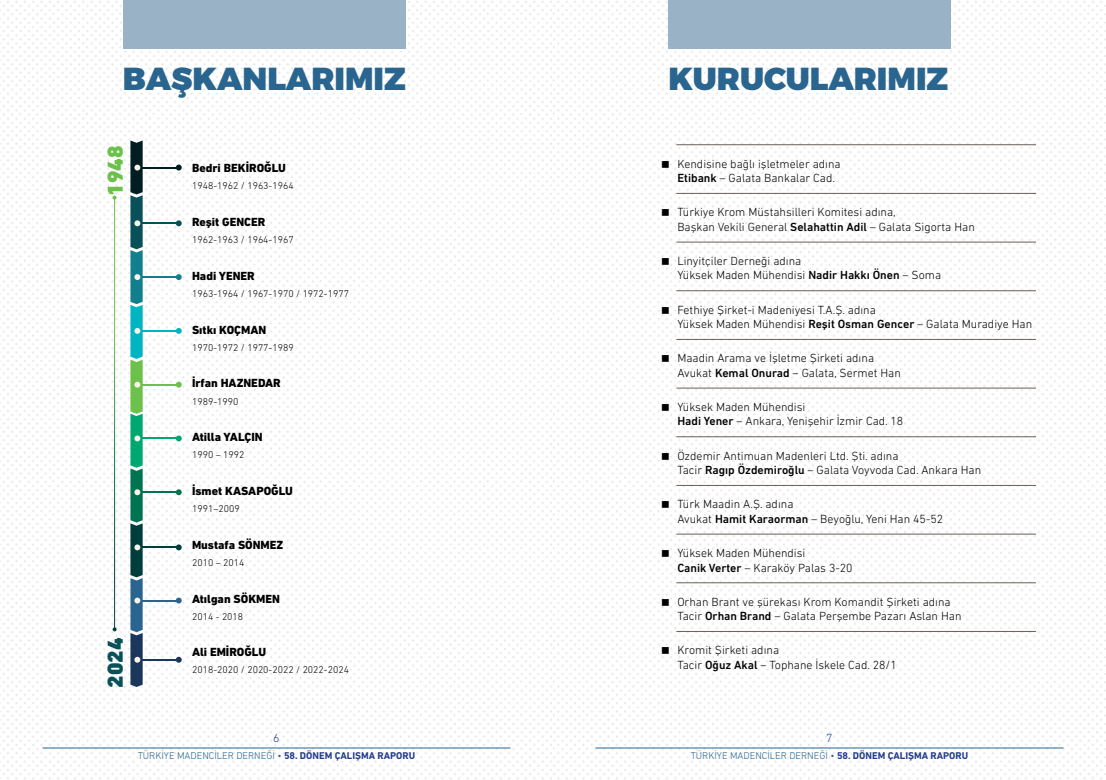
<style>
.page{position:relative;width:1106px;height:780px;background:#fff}
.page>*{position:absolute;margin:0;border:0;box-sizing:border-box;transform-origin:0 0}
.t1{font:900 31.8px "Montserrat";color:#29658f}
.t2{font:900 22px "DIN Next LT Pro";color:#6cc14a}
.t3{font:900 22px "DIN Next LT Pro";color:#095159}
.t4{font:300 12px/14.4px "DIN Next LT Pro";color:#000}
.t5{font:800 12px "DIN Next LT Pro";color:#000}
.t6{font:300 12px "DIN Next LT Pro";color:#243d8f}
.t7{font:300 10px "DIN Next LT Pro";color:#000}
.t8{font:300 10px "DIN Next LT Pro";color:#29658f}
.s1{font-weight:500}
.s2{font-weight:700;color:#243d8f}
</style>
<div class="page">
<img style="left:0;top:0;width:1106px;height:779px">
<hr style="left:676px;top:144px;width:360px;height:1px;background:#695f58">
<hr style="left:676px;top:193px;width:360px;height:1px;background:#695f58">
<hr style="left:676px;top:242px;width:360px;height:1px;background:#695f58">
<hr style="left:676px;top:290px;width:360px;height:1px;background:#695f58">
<hr style="left:676px;top:339px;width:360px;height:1px;background:#695f58">
<hr style="left:676px;top:388px;width:360px;height:1px;background:#695f58">
<hr style="left:676px;top:436px;width:360px;height:1px;background:#695f58">
<hr style="left:676px;top:485px;width:360px;height:1px;background:#695f58">
<hr style="left:676px;top:534px;width:360px;height:1px;background:#695f58">
<hr style="left:676px;top:582px;width:360px;height:1px;background:#695f58">
<hr style="left:676px;top:631px;width:360px;height:1px;background:#695f58">
<hr style="left:137px;top:167px;width:42px;height:1px;background:#001e21">
<svg style="left:176px;top:165px;width:6px;height:5px"></svg>
<hr style="left:137px;top:223px;width:42px;height:1px;background:#095159">
<svg style="left:176px;top:220px;width:6px;height:6px"></svg>
<hr style="left:137px;top:276px;width:42px;height:2px;background:#12808c">
<svg style="left:176px;top:274px;width:6px;height:6px"></svg>
<hr style="left:137px;top:330px;width:42px;height:1px;background:#00b4c1">
<svg style="left:176px;top:328px;width:6px;height:6px"></svg>
<hr style="left:137px;top:384px;width:42px;height:1px;background:#6cc14a">
<svg style="left:176px;top:382px;width:6px;height:5px"></svg>
<hr style="left:137px;top:438px;width:42px;height:1px;background:#00a871">
<svg style="left:176px;top:435px;width:6px;height:6px"></svg>
<hr style="left:137px;top:491px;width:42px;height:2px;background:#007450">
<svg style="left:176px;top:489px;width:6px;height:6px"></svg>
<hr style="left:137px;top:546px;width:42px;height:2px;background:#003e3e">
<svg style="left:176px;top:544px;width:6px;height:6px"></svg>
<hr style="left:137px;top:600px;width:42px;height:1px;background:#29658f">
<svg style="left:176px;top:597px;width:6px;height:6px"></svg>
<hr style="left:137px;top:659px;width:42px;height:1px;background:#1a365b">
<svg style="left:130px;top:140px;width:13px;height:547px;background:#36837b"></svg>
<svg style="left:176px;top:656px;width:6px;height:6px"></svg>
<hr style="left:114px;top:198px;width:1px;height:431px;background:#fff">
<svg style="left:113px;top:196px;width:4px;height:4px"></svg>
<svg style="left:113px;top:627px;width:4px;height:4px"></svg>
<div style="left:123px;top:0;width:282px;height:48px;background:#99b2c6"></div>
<div style="left:668px;top:0;width:283px;height:48px;background:#99b2c6"></div>
<hr style="left:595px;top:747px;width:468px;height:1px;background:#29658f">
<hr style="left:43px;top:747px;width:467px;height:1px;background:#29658f">
<svg style="left:662px;top:161px;width:6px;height:6px"></svg>
<svg style="left:662px;top:209px;width:6px;height:7px"></svg>
<svg style="left:662px;top:258px;width:6px;height:7px"></svg>
<svg style="left:662px;top:306px;width:6px;height:7px"></svg>
<svg style="left:662px;top:355px;width:6px;height:7px"></svg>
<svg style="left:662px;top:404px;width:6px;height:7px"></svg>
<svg style="left:662px;top:452px;width:6px;height:7px"></svg>
<svg style="left:662px;top:501px;width:6px;height:7px"></svg>
<svg style="left:662px;top:550px;width:6px;height:7px"></svg>
<svg style="left:662px;top:598px;width:6px;height:7px"></svg>
<svg style="left:662px;top:647px;width:6px;height:7px"></svg>
<h1 class="t1" style="left:123px;top:58px;width:284px">BAŞKANLARIMIZ</h1>
<h1 class="t1" style="left:668px;top:58px;width:281px">KURUCULARIMIZ</h1>
<h2 class="t2" style="left:102px;top:196px;width:52px;rotate:-90deg">1948</h2>
<h2 class="t3" style="left:102px;top:687px;width:52px;rotate:-90deg">2024</h2>
<p class="t5" style="left:192px;top:161px;width:95px">Bedri BEKİROĞLU</p>
<p class="t7" style="left:192px;top:180px;width:103px">1948-1962 / 1963-1964</p>
<p class="t5" style="left:192px;top:215px;width:75px">Reşit GENCER</p>
<p class="t7" style="left:192px;top:234px;width:103px">1962-1963 / 1964-1967</p>
<p class="t5" style="left:192px;top:269px;width:64px">Hadi YENER</p>
<p class="t7" style="left:192px;top:288px;width:158px">1963-1964 / 1967-1970 / 1972-1977</p>
<p class="t5" style="left:192px;top:322px;width:76px">Sıtkı KOÇMAN</p>
<p class="t7" style="left:192px;top:341px;width:103px">1970-1972 / 1977-1989</p>
<p class="t5" style="left:192px;top:376px;width:90px">İrfan HAZNEDAR</p>
<p class="t7" style="left:192px;top:395px;width:48px">1989-1990</p>
<p class="t5" style="left:192px;top:430px;width:72px">Atilla YALÇIN</p>
<p class="t7" style="left:192px;top:449px;width:54px">1990 – 1992</p>
<p class="t5" style="left:192px;top:484px;width:102px">İsmet KASAPOĞLU</p>
<p class="t7" style="left:192px;top:503px;width:49px">1991–2009</p>
<p class="t5" style="left:192px;top:537px;width:93px">Mustafa SÖNMEZ</p>
<p class="t7" style="left:192px;top:556px;width:54px">2010 – 2014</p>
<p class="t5" style="left:192px;top:591px;width:89px">Atılgan SÖKMEN</p>
<p class="t7" style="left:192px;top:610px;width:53px">2014 - 2018</p>
<p class="t5" style="left:192px;top:645px;width:76px">Ali EMİROĞLU</p>
<p class="t7" style="left:192px;top:664px;width:158px">2018-2020 / 2020-2022 / 2022-2024</p>
<p class="t4" style="left:677px;top:156px;width:165px">Kendisine bağlı işletmeler adına<br><span class="s1">Etibank</span> – Galata Bankalar Cad.</p>
<p class="t4" style="left:677px;top:205px;width:299px">Türkiye Krom Müstahsilleri Komitesi adına,<br>Başkan Vekili General <span class="s1">Selahattin Adil</span> – Galata Sigorta Han</p>
<p class="t4" style="left:677px;top:253px;width:265px">Linyitçiler Derneği adına<br>Yüksek Maden Mühendisi <span class="s1">Nadir Hakkı Önen</span> – Soma</p>
<p class="t4" style="left:677px;top:302px;width:356px">Fethiye Şirket-i Madeniyesi T.A.Ş. adına<br>Yüksek Maden Mühendisi <span class="s1">Reşit Osman Gencer</span> – Galata Muradiye Han</p>
<p class="t4" style="left:677px;top:351px;width:225px">Maadin Arama ve İşletme Şirketi adına<br>Avukat <span class="s1">Kemal Onurad</span> – Galata, Sermet Han</p>
<p class="t4" style="left:677px;top:399px;width:227px">Yüksek Maden Mühendisi<br><span class="s1">Hadi Yener</span> – Ankara, Yenişehir İzmir Cad. 18</p>
<p class="t4" style="left:677px;top:448px;width:305px">Özdemir Antimuan Madenleri Ltd. Şti. adına<br>Tacir <span class="s1">Ragıp Özdemiroğlu</span> – Galata Voyvoda Cad. Ankara Han</p>
<p class="t4" style="left:677px;top:497px;width:267px">Türk Maadin A.Ş. adına<br>Avukat <span class="s1">Hamit Karaorman</span> – Beyoğlu, Yeni Han 45-52</p>
<p class="t4" style="left:677px;top:545px;width:177px">Yüksek Maden Mühendisi<br><span class="s1">Canik Verter</span> – Karaköy Palas 3-20</p>
<p class="t4" style="left:677px;top:594px;width:286px">Orhan Brant ve şürekası Krom Komandit Şirketi adına<br>Tacir <span class="s1">Orhan Brand</span> – Galata Perşembe Pazarı Aslan Han</p>
<p class="t4" style="left:677px;top:643px;width:221px">Kromit Şirketi adına<br>Tacir <span class="s1">Oğuz Akal</span> – Tophane İskele Cad. 28/1</p>
<p class="t6" style="left:273px;top:731px;width:8px">6</p>
<p class="t6" style="left:826px;top:731px;width:8px">7</p>
<p class="t8" style="left:138px;top:749px;width:279px">TÜRKİYE MADENCİLER DERNEĞİ • <span class="s2">58. DÖNEM ÇALIŞMA RAPORU</span></p>
<p class="t8" style="left:690px;top:749px;width:279px">TÜRKİYE MADENCİLER DERNEĞİ • <span class="s2">58. DÖNEM ÇALIŞMA RAPORU</span></p>
</div>
